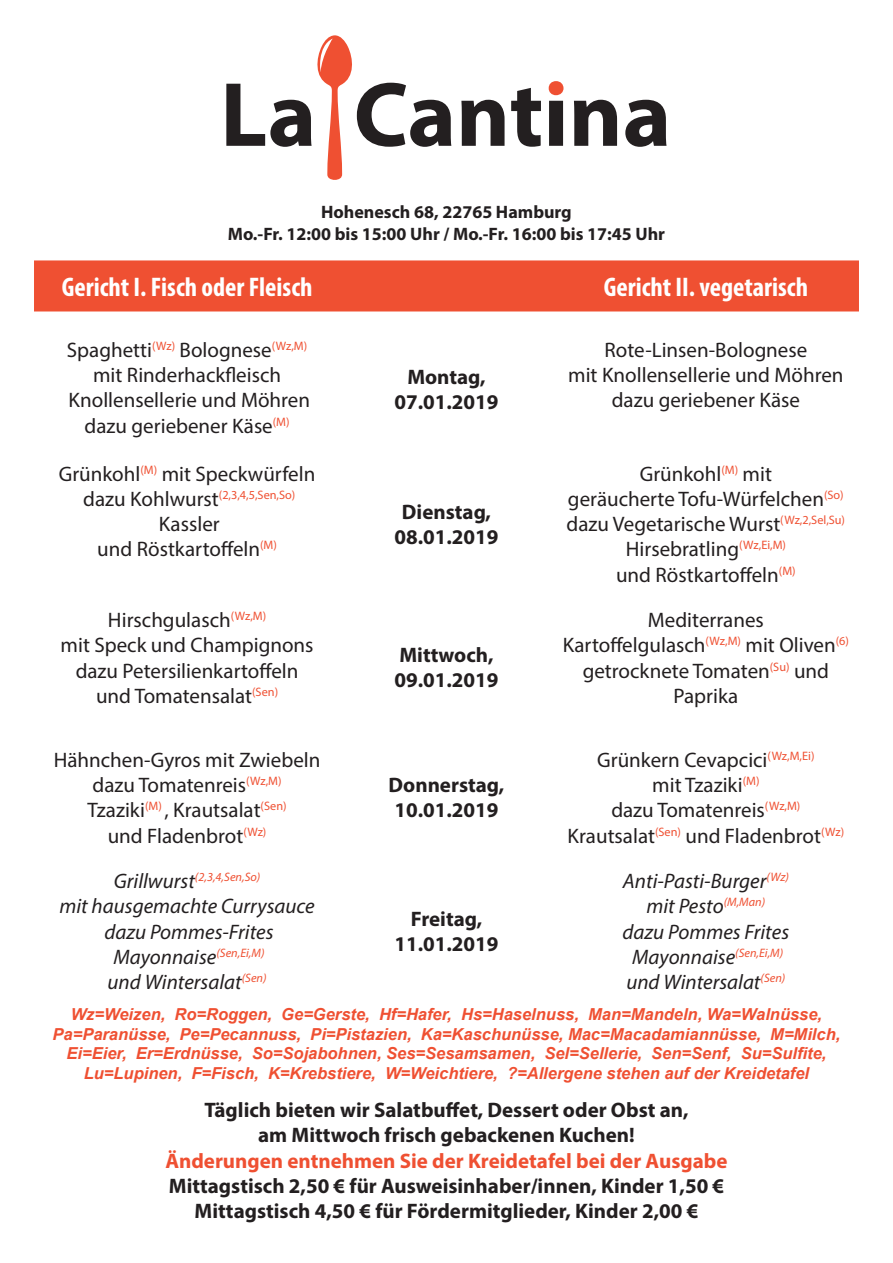
<style>
.page{position:relative;width:893px;height:1263px;background:#fff}
.page>*{position:absolute;margin:0;border:0;box-sizing:border-box;transform-origin:0 0}
.t1{font:700 condensed 27px "Myriad Pro";color:#fff}
.t2{font:21px/25.2px "Myriad Pro";color:#231f20;text-align:center}
.t3{font:700 21px/25.2px "Myriad Pro";color:#231f20;text-align:center}
.t4{font:italic 21px/25.2px "Myriad Pro";color:#231f20;text-align:center}
.t5{font:700 21px "Myriad Pro";color:#ef5032}
.t6{font:700 18px/21.6px "Myriad Pro";color:#231f20;text-align:center}
.t7{font:italic 700 16.5px/19.8px "Arial";color:#ef5032;text-align:center}
.t8{font:12.3px "Myriad Pro";color:#ef5032}
.t9{font:italic 12.3px "Myriad Pro";color:#ef5032}
.s1{font-size:21px;color:#231f20}
</style>
<div class="page">
<div style="left:34px;top:260px;width:825px;height:51px;background:#ef5032"></div>
<svg style="left:226px;top:35px;width:440px;height:145px"></svg>
<p class="t6" style="left:228px;top:201px;width:439px">Hohenesch 68, 22765 Hamburg<br>Mo.-Fr. 12:00 bis 15:00 Uhr / Mo.-Fr. 16:00 bis 17:45 Uhr</p>
<p class="t1" style="left:62px;top:270px;width:252px">Gericht I. Fisch oder Fleisch</p>
<p class="t1" style="left:604px;top:270px;width:206px">Gericht II. vegetarisch</p>
<p class="t2" style="left:67px;top:337px;width:245px">Spaghetti<sup>(Wz)</sup> Bolognese<sup>(Wz,M) </sup>mit Rinderhackfleisch<br>Knollensellerie und Möhren dazu geriebener Käse<sup>(M)</sup></p>
<p class="t2" style="left:59px;top:461px;width:258px">Grünkohl<sup>(M)</sup> mit Speckwürfeln</p>
<p class="t8" style="left:83px;top:487px;width:214px"><span class="s1">dazu Kohlwurst</span>(2,3,4,5,Sen,So)</p>
<p class="t2" style="left:97px;top:511px;width:181px">Kassler<br>und Röstkartoffeln<sup>(M)</sup></p>
<p class="t2" style="left:61px;top:607px;width:254px">Hirschgulasch<sup>(Wz,M)<br></sup>mit Speck und Champignons dazu Petersilienkartoffeln und Tomatensalat<sup>(Sen)</sup></p>
<p class="t2" style="left:54px;top:747px;width:268px">Hähnchen-Gyros mit Zwiebeln dazu Tomatenreis<sup>(Wz,M)<br></sup>Tzaziki<sup>(M)</sup> , Krautsalat<sup>(Sen)<br></sup>und Fladenbrot<sup>(Wz)</sup></p>
<p class="t9" style="left:114px;top:869px;width:148px"><span class="s1">Grillwurst</span>(2,3,4,Sen,So)</p>
<p class="t4" style="left:59px;top:893px;width:257px">mit hausgemachte Currysauce dazu Pommes-Frites<br>Mayonnaise<sup>(Sen,Ei,M)<br></sup>und Wintersalat<sup>(Sen)</sup></p>
<p class="t3" style="left:394px;top:363px;width:106px">Montag,<br>07.01.2019</p>
<p class="t3" style="left:394px;top:498px;width:106px">Dienstag,<br>08.01.2019</p>
<p class="t3" style="left:394px;top:641px;width:106px;text-align:left">Mittwoch,<br>09.01.2019</p>
<p class="t3" style="left:389px;top:772px;width:117px;text-align:left">Donnerstag,<br>10.01.2019</p>
<p class="t3" style="left:394px;top:905px;width:106px">Freitag,<br>11.01.2019</p>
<p class="t2" style="left:568px;top:337px;width:277px">Rote-Linsen-Bolognese<br>mit Knollensellerie und Möhren dazu geriebener Käse</p>
<p class="t2" style="left:567px;top:461px;width:280px">Grünkohl<sup>(M)</sup> mit<br>geräucherte Tofu-Würfelchen<sup>(So) </sup>dazu Vegetarische Wurst<sup>(Wz,2,Sel,Su)<br></sup>Hirsebratling<sup>(Wz,Ei,M)<br></sup>und Röstkartoffeln<sup>(M)</sup></p>
<p class="t2" style="left:563px;top:607px;width:288px">Mediterranes<br>Kartoffelgulasch<sup>(Wz,M)</sup> mit Oliven<sup>(6) </sup>getrocknete Tomaten<sup>(Su)</sup> und<br>Paprika</p>
<p class="t2" style="left:568px;top:747px;width:278px">Grünkern Cevapcici<sup>(Wz,M,Ei)<br></sup>mit Tzaziki<sup>(M)<br></sup>dazu Tomatenreis<sup>(Wz,M)<br></sup>Krautsalat<sup>(Sen)</sup> und Fladenbrot<sup>(Wz)</sup></p>
<p class="t4" style="left:623px;top:868px;width:168px">Anti-Pasti-Burger<sup>(Wz) </sup>mit Pesto<sup>(M,Man)<br></sup>dazu Pommes Frites<br>Mayonnaise<sup>(Sen,Ei,M) </sup>und Wintersalat<sup>(Sen)</sup></p>
<p class="t7" style="left:53px;top:1005px;width:789px">Wz=Weizen, Ro=Roggen, Ge=Gerste, Hf=Hafer, Hs=Haselnuss, Man=Mandeln, Wa=Walnüsse, Pa=Paranüsse, Pe=Pecannuss, Pi=Pistazien, Ka=Kaschunüsse, Mac=Macadamiannüsse, M=Milch, Ei=Eier, Er=Erdnüsse, So=Sojabohnen, Ses=Sesamsamen, Sel=Sellerie, Sen=Senf, Su=Sulfite, Lu=Lupinen, F=Fisch, K=Krebstiere, W=Weichtiere, ?=Allergene stehen auf der Kreidetafel</p>
<p class="t3" style="left:204px;top:1097px;width:486px">Täglich bieten wir Salatbuffet, Dessert oder Obst an, am Mittwoch frisch gebackenen Kuchen!</p>
<p class="t5" style="left:165px;top:1147px;width:563px">Änderungen entnehmen Sie der Kreidetafel bei der Ausgabe</p>
<p class="t3" style="left:169px;top:1172px;width:557px">Mittagstisch 2,50 € für Ausweisinhaber/innen, Kinder 1,50 €<br>Mittagstisch 4,50 € für Fördermitglieder, Kinder 2,00 €</p>
</div>
